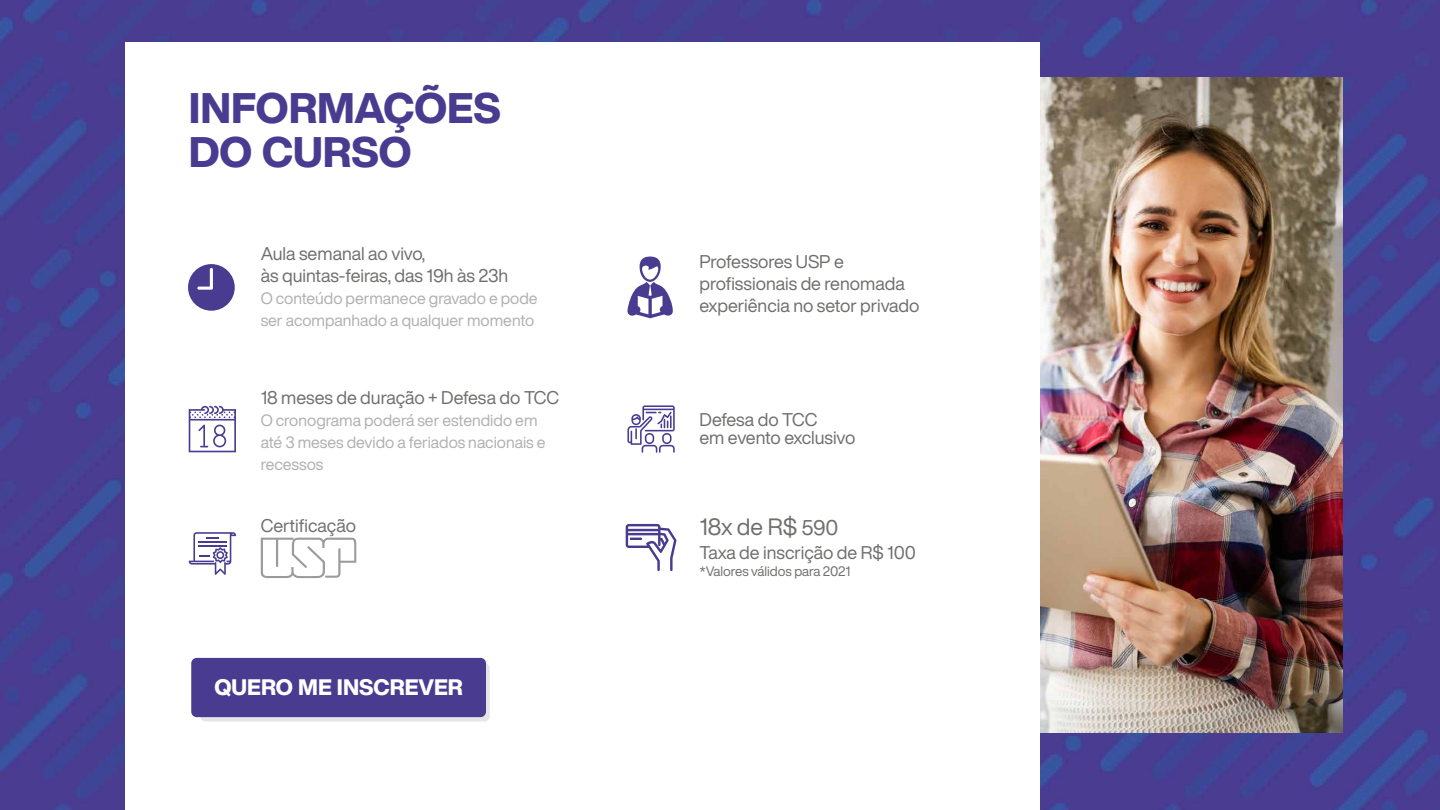
<style>
.page{position:relative;width:1440px;height:810px;background:#fff}
.page>*{position:absolute;margin:0;border:0;box-sizing:border-box;transform-origin:0 0}
.t1{font:800 42px/44.3px "Helvetica Now Display";color:#493c90}
.t2{font:23.25px "Helvetica Now Display";color:#6f6f6e}
.t3{font:800 22.05px "Helvetica Now Display";color:#fff}
.t4{font:18.08px/22.1px "Helvetica Now Display";color:#6f6f6e}
.t5{font:16.12px/22.1px "Helvetica Now Display";color:#b0b0b0}
.t6{font:13.5px "Helvetica Now Display";letter-spacing:-.005em;color:#6f6f6e}
.s1{font-size:21px}
</style>
<div class="page">
<img style="left:0;top:0;width:1440px;height:810px">
<img style="left:1040px;top:77px;width:302px;height:656px">
<div style="left:125px;top:43px;width:915px;height:767px;background:#fff"></div>
<svg style="left:188px;top:264px;width:47px;height:47px"></svg>
<svg style="left:627px;top:257px;width:46px;height:61px"></svg>
<svg style="left:189px;top:406px;width:47px;height:46px"></svg>
<svg style="left:627px;top:405px;width:48px;height:48px"></svg>
<svg style="left:626px;top:524px;width:51px;height:47px"></svg>
<svg style="left:189px;top:532px;width:47px;height:43px"></svg>
<svg style="left:261px;top:538px;width:95px;height:40px"></svg>
<div style="left:200px;top:663px;width:290px;height:59px;background:linear-gradient(to right,#d9d8de,#dad9df);border-radius:5px"></div>
<div style="left:191px;top:658px;width:295px;height:59px;background:#493c90;border-radius:5px"></div>
<h1 class="t1" style="left:189px;top:86px;width:314px">INFORMAÇÕES<br>DO CURSO</h1>
<p class="t4" style="left:261px;top:242px;width:249px">Aula semanal ao vivo,<br>às quintas-feiras, das 19h às 23h</p>
<p class="t5" style="left:261px;top:287px;width:279px">O conteúdo permanece gravado e pode ser acompanhado a qualquer momento</p>
<p class="t4" style="left:699px;top:251px;width:222px">Professores USP e profissionais de renomada experiência no setor privado</p>
<p class="t4" style="left:261px;top:386px;width:300px">18 meses de duração + Defesa do TCC</p>
<p class="t5" style="left:261px;top:409px;width:286px">O cronograma poderá ser estendido em até 3 meses devido a feriados nacionais e recessos</p>
<p class="t4" style="left:699px;top:410px;width:157px;line-height:18.1px">Defesa do TCC<br>em evento exclusivo</p>
<p class="t4" style="left:261px;top:515px;width:97px">Certificação</p>
<p class="t3" style="left:214px;top:672px;width:250px">QUERO ME INSCREVER</p>
<p class="t2" style="left:699px;top:511px;width:141px">18x de R$ <span class="s1">590</span></p>
<p class="t4" style="left:699px;top:541px;width:218px">Taxa de inscrição de R$ 100</p>
<p class="t6" style="left:699px;top:562px;width:152px">*Valores válidos para 2021</p>
</div>
